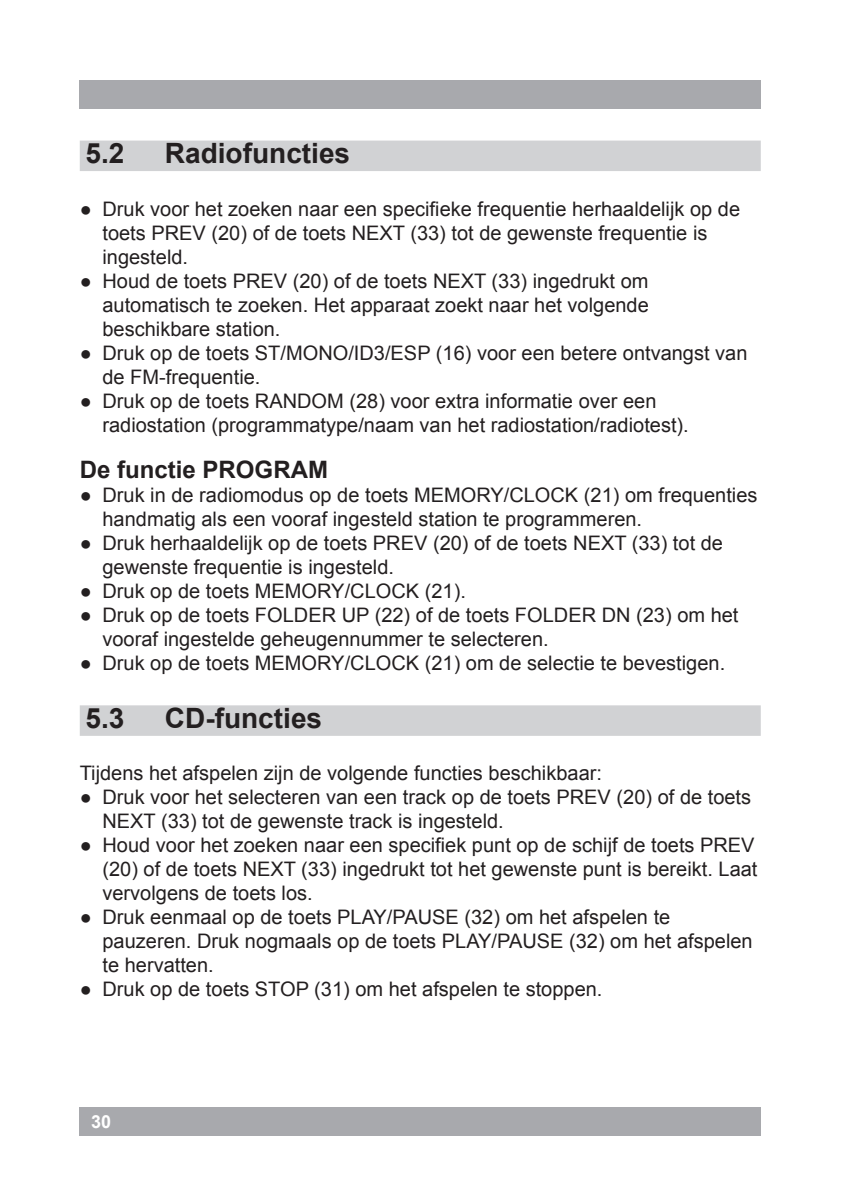
<style>
.page{position:relative;width:841px;height:1192px;background:#fff}
.page>*{position:absolute;margin:0;border:0;box-sizing:border-box;transform-origin:0 0}
.t1{font:700 28px "Arial";color:#231f20}
.t2{font:700 24px "Arial";color:#231f20}
.bullet1{font:20px/24px "Arial";color:#231f20}
.body{font:20px "Arial";color:#231f20}
.t3{font:700 18px "Arial";color:#fff}
</style>
<div class="page">
<div style="left:80px;top:1107px;width:680px;height:28px;background:#a8a9ad"></div>
<div style="left:80px;top:80px;width:680px;height:29px;background:#a8a9ad"></div>
<div style="left:80px;top:141px;width:680px;height:30px;background:#d1d2d4"></div>
<div style="left:80px;top:705px;width:680px;height:31px;background:#d1d2d4"></div>
<p class="t1" style="left:85px;top:135px;width:40px">5.2</p>
<p class="t1" style="left:165px;top:135px;width:187px">Radiofuncties</p>
<p class="bullet1" style="left:102px;top:197px;width:639px;text-indent:-23px">● Druk voor het zoeken naar een specifieke frequentie herhaaldelijk op de toets PREV (20) of de toets NEXT (33) tot de gewenste frequentie is ingesteld.</p>
<p class="bullet1" style="left:102px;top:269px;width:547px;text-align:justify;text-indent:-23px">● Houd de toets PREV (20) of de toets NEXT (33) ingedrukt om automatisch te zoeken. Het apparaat zoekt naar het volgende beschikbare station.</p>
<p class="bullet1" style="left:102px;top:341px;width:646px;text-indent:-23px">● Druk op de toets ST/MONO/ID3/ESP (16) voor een betere ontvangst van de FM-frequentie.</p>
<p class="bullet1" style="left:102px;top:389px;width:587px;text-indent:-23px">● Druk op de toets RANDOM (28) voor extra informatie over een radiostation (programmatype/naam van het radiostation/radiotest).</p>
<p class="t2" style="left:80px;top:454px;width:250px">De functie PROGRAM</p>
<p class="bullet1" style="left:102px;top:483px;width:656px;text-indent:-23px">● Druk in de radiomodus op de toets MEMORY/CLOCK (21) om frequenties handmatig als een vooraf ingesteld station te programmeren.</p>
<p class="bullet1" style="left:102px;top:531px;width:621px;text-indent:-23px">● Druk herhaaldelijk op de toets PREV (20) of de toets NEXT (33) tot de gewenste frequentie is ingesteld.</p>
<p class="bullet1" style="left:80px;top:579px;width:387px">● Druk op de toets MEMORY/CLOCK (21).</p>
<p class="bullet1" style="left:102px;top:603px;width:637px;text-indent:-23px">● Druk op de toets FOLDER UP (22) of de toets FOLDER DN (23) om het vooraf ingestelde geheugennummer te selecteren.</p>
<p class="bullet1" style="left:80px;top:651px;width:646px">● Druk op de toets MEMORY/CLOCK (21) om de selectie te bevestigen.</p>
<p class="t1" style="left:85px;top:700px;width:40px">5.3</p>
<p class="t1" style="left:165px;top:700px;width:159px">CD-functies</p>
<p class="body" style="left:80px;top:760px;width:523px">Tijdens het afspelen zijn de volgende functies beschikbaar:</p>
<p class="bullet1" style="left:102px;top:785px;width:650px;text-indent:-23px">● Druk voor het selecteren van een track op de toets PREV (20) of de toets<br>NEXT (33) tot de gewenste track is ingesteld.</p>
<p class="bullet1" style="left:102px;top:833px;width:656px;text-indent:-23px">● Houd voor het zoeken naar een specifiek punt op de schijf de toets PREV (20) of de toets NEXT (33) ingedrukt tot het gewenste punt is bereikt. Laat vervolgens de toets los.</p>
<p class="bullet1" style="left:102px;top:905px;width:651px;text-indent:-23px">● Druk eenmaal op de toets PLAY/PAUSE (32) om het afspelen te pauzeren. Druk nogmaals op de toets PLAY/PAUSE (32) om het afspelen te hervatten.</p>
<p class="bullet1" style="left:80px;top:977px;width:524px">● Druk op de toets STOP (31) om het afspelen te stoppen.</p>
<p class="t3" style="left:91px;top:1109px;width:22px">30</p>
</div>
